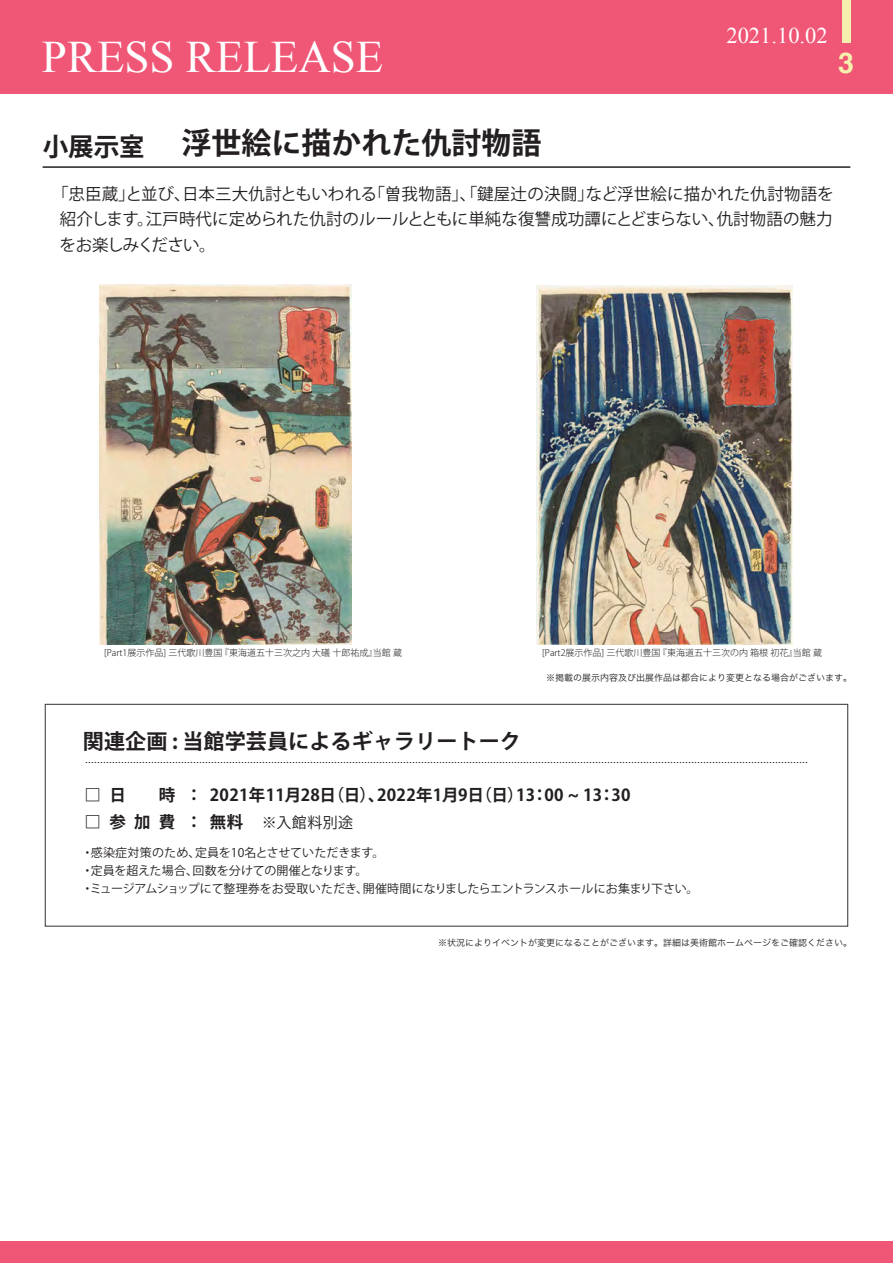
<style>
.page{position:relative;width:893px;height:1263px;background:#fff}
.page>*{position:absolute;margin:0;border:0;box-sizing:border-box;transform-origin:0 0}
.t1{font:45px "Times New Roman";color:#fff}
.t2{font:700 30px "Koz Go Pro";color:#231f20}
.t3{font:700 28.5px "Helvetica";color:#f5f0ad}
.t4{font:22.5px "Times New Roman";color:#fff}
.t5{font:700 21px "Koz Go Pro";color:#231f20}
.t6{font:16.5px/25.5px "Koz Go Pro";letter-spacing:.005em;color:#231f20;text-align:justify}
.t7{font:700 16.5px/27px "Koz Go Pro";letter-spacing:.02em;color:#231f20}
.t8{font:15px "Koz Go Pro";letter-spacing:.03em;color:#231f20}
.t9{font:12px/18px "Koz Go Pro";color:#231f20}
.t10{font:9px "Hira Kaku Pro W3";color:#231f20}
.t11{font:300 9px "Koz Go Pro";color:#231f20}
.s1{font-size:25.5px}
.s2{font-weight:700;font-size:16.5px}
</style>
<div class="page">
<div style="left:0;top:0;width:893px;height:94px;background:#f05676"></div>
<div style="left:842px;top:0;width:8px;height:43px;background:#f5f0ad"></div>
<div style="left:0;top:1242px;width:893px;height:21px;background:#f05676"></div>
<hr style="left:43px;top:166px;width:807px;height:2px;background:#231f20">
<div style="left:45px;top:704px;width:803px;height:223px;border:1px solid #3d3a3a"></div>
<svg style="left:86px;top:762px;width:721px;height:1px"></svg>
<img style="left:99px;top:285px;width:252px;height:359px">
<img style="left:537px;top:285px;width:256px;height:359px">
<p class="t1" style="left:42px;top:27px;width:343px">PRESS RELEASE</p>
<p class="t2" style="left:43px;top:124px;width:500px"><span class="s1">小展示室</span> 浮世絵に描かれた仇討物語</p>
<p class="t4" style="left:726px;top:20px;width:103px">2021.10.02</p>
<p class="t3" style="left:838px;top:40px;width:17px">3</p>
<p class="t6" style="left:60px;top:181px;width:775px;text-indent:-8px">「忠臣蔵」と並び、日本三大仇討ともいわれる「曽我物語」、「鍵屋辻の決闘」など浮世絵に描かれた仇討物語を紹介します。江戸時代に定められた仇討のルールとともに単純な復讐成功譚にとどまらない、仇討物語の魅力をお楽しみください。</p>
<p class="t11" style="left:104px;top:647px;width:299px">[Part1展示作品] 三代歌川豊国 『東海道五十三次之内 大礒 十郎祐成』当館 蔵</p>
<p class="t5" style="left:83px;top:728px;width:440px">関連企画 : 当館学芸員によるギャラリートーク</p>
<p class="t11" style="left:542px;top:647px;width:281px">[Part2展示作品] 三代歌川豊国 『東海道五十三次の内 箱根 初花』当館 蔵</p>
<p class="t10" style="left:546px;top:670px;width:307px">※掲載の展示内容及び出展作品は都合により変更となる場合がございます。</p>
<p class="t7" style="left:85px;top:783px;width:92px">□日　時</p>
<p class="t7" style="left:85px;top:810px;width:92px">□参加費</p>
<p class="t7" style="left:186px;top:783px;width:18px">：：</p>
<p class="t7" style="left:210px;top:783px;width:422px">2021年11月28日（日）、2022年1月9日（日）13：00 ~ 13：30</p>
<p class="t8" style="left:210px;top:813px;width:145px"><span class="s2">無料</span>　※入館料別途</p>
<p class="t9" style="left:82px;top:844px;width:618px">・感染症対策のため、定員を10名とさせていただきます。<br>・定員を超えた場合、回数を分けての開催となります。<br>・ミュージアムショップにて整理券をお受取いただき、開催時間になりましたらエントランスホールにお集まり下さい。</p>
<p class="t10" style="left:438px;top:934px;width:415px">※状況によりイベントが変更になることがございます。詳細は美術館ホームページをご確認ください。</p>
</div>
